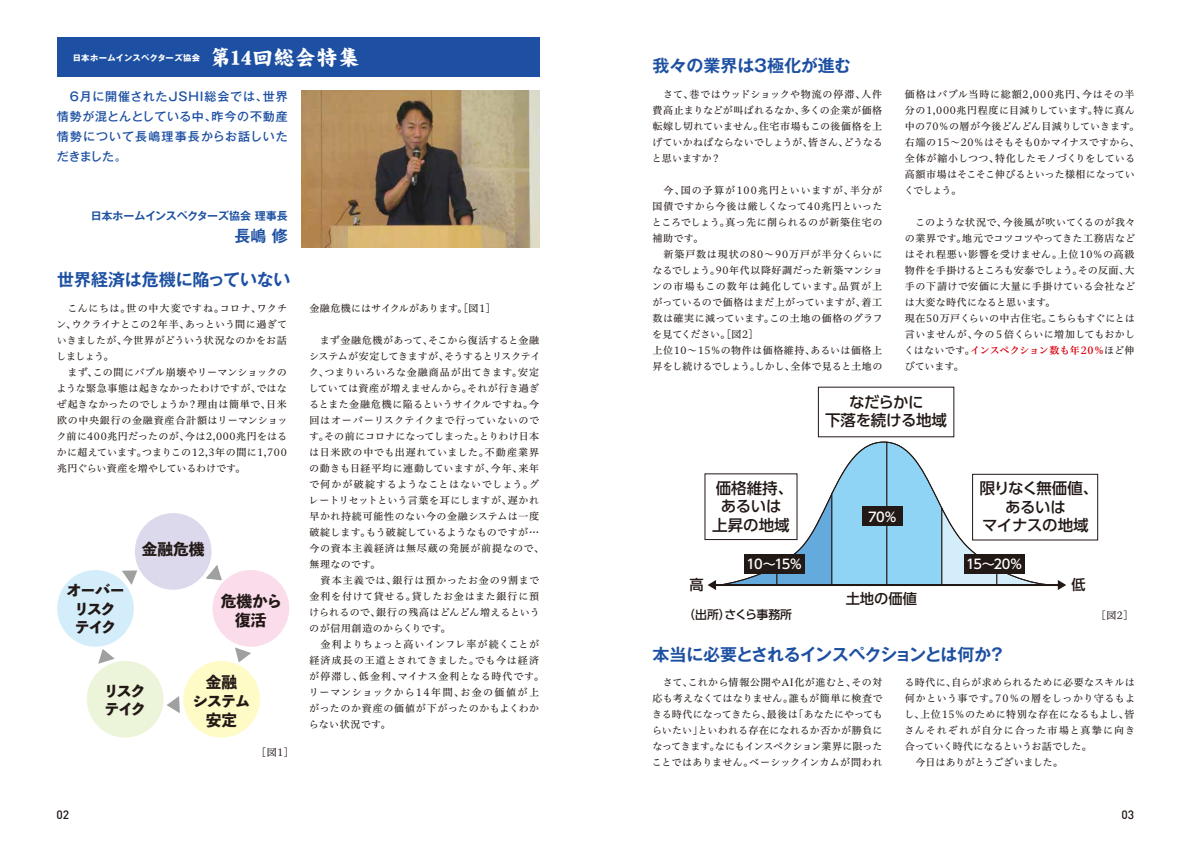
<style>
.page{position:relative;width:1191px;height:842px;background:#fff}
.page>*{position:absolute;margin:0;border:0;box-sizing:border-box;transform-origin:0 0}
.t1{font:21.3px "DF Kai Sho Std W14";color:#fff}
.t2{font:700 17px "Gothic MB101 Pro De";letter-spacing:-.015em;color:#1d50a2}
.t3{font:700 17px "Gothic MB101 Pro De";letter-spacing:-.045em;color:#1d50a2}
.t4{font:700 16px "Gothic MB101 Pro De";color:#1d50a2}
.t5{font:800 15.7px/18.8px "Toppan Bunkyu Midashi Gothic Std N";letter-spacing:-.085em;color:#221815;text-align:center}
.t6{font:800 15.7px/18.8px "Toppan Bunkyu Midashi Gothic Std N";letter-spacing:-.135em;color:#221815;text-align:center}
.t7{font:500 15.5px/18.6px "UD Shin Go Pro";letter-spacing:-.02em;color:#221815;text-align:center}
.t8{font:500 15.5px/18.6px "UD Shin Go Pro";color:#221815;text-align:center}
.t9{font:500 14.3px "UD Shin Go Pro";color:#221815}
.t10{font:500 13.1px "UD Shin Go Pro";letter-spacing:-.08em;color:#fff}
.t11{font:500 12px/20px "Gothic MB101 Pro";letter-spacing:.065em;color:#1d50a2;text-align:justify}
.t12{font:500 12px "DIN";color:#221815}
.t13{font:500 11.9px "UD Shin Go Pro";letter-spacing:-.02em;color:#221815}
.t14{font:700 11px "Gothic MB101 Pro De";letter-spacing:-.015em;color:#1d50a2}
.t15{font:10px/16px "Hiragino UD Serif Std W4";letter-spacing:.035em;color:#221815}
.t16{font:10px "Hiragino UD Serif Std W6";letter-spacing:.01em;color:#d7000f}
.t17{font:10px "Hiragino UD Serif Std W4";letter-spacing:.01em;color:#221815}
.t18{font:700 8.3px "Gothic MB101 Pro";letter-spacing:.025em;color:#fff}
.s1{font-family:"Hiragino UD Serif Std W4";color:#221815}
</style>
<div class="page">
<div style="left:135px;top:513px;width:76px;height:77px;background:#ddd9ec;border-radius:50%"></div>
<div style="left:57px;top:570px;width:77px;height:77px;background:#d3edfb;border-radius:50%"></div>
<div style="left:212px;top:570px;width:77px;height:77px;background:#fadcea;border-radius:50%"></div>
<div style="left:183px;top:661px;width:77px;height:76px;background:#fffbc7;border-radius:50%"></div>
<div style="left:87px;top:661px;width:76px;height:76px;background:#ecf4d9;border-radius:50%"></div>
<svg style="left:206px;top:565px;width:16px;height:15px"></svg>
<svg style="left:235px;top:647px;width:16px;height:15px"></svg>
<svg style="left:166px;top:696px;width:14px;height:17px"></svg>
<svg style="left:98px;top:649px;width:17px;height:15px"></svg>
<svg style="left:122px;top:570px;width:15px;height:15px"></svg>
<div style="left:57px;top:37px;width:482px;height:39px;background:#1d50a2"></div>
<img style="left:302px;top:90px;width:237px;height:157px">
<div style="left:972px;top:474px;width:126px;height:66px;border:1px solid #221815"></div>
<svg style="left:720px;top:441px;width:333px;height:145px"></svg>
<div style="left:743px;top:554px;width:61px;height:19px;background:#221815"></div>
<div style="left:963px;top:554px;width:61px;height:19px;background:#221815"></div>
<div style="left:862px;top:507px;width:40px;height:19px;background:#221815"></div>
<p class="t18" style="left:73px;top:51px;width:129px">日本ホームインスペクターズ協会</p>
<h1 class="t1" style="left:210px;top:46px;width:151px">第14回総会特集</h1>
<p class="t11" style="left:57px;top:85px;width:232px">　6月に開催されたJSHI総会では、世界情勢が混とんとしている中、昨今の不動産情勢について長嶋理事長からお話しいただきました。</p>
<p class="t14" style="left:91px;top:206px;width:198px">日本ホームインスペクターズ協会 理事長</p>
<h3 class="t4" style="left:234px;top:223px;width:55px">長嶋 修</h3>
<h2 class="t2" style="left:57px;top:265px;width:235px">世界経済は危機に陥っていない</h2>
<p class="t15" style="left:56px;top:299px;width:232px">　こんにちは。世の中大変ですね。コロナ、ワクチン、ウクライナとこの2年半、あっという間に過ぎていきましたが、今世界がどういう状況なのかをお話しましょう。<br>　まず、この間にバブル崩壊やリーマンショックのような緊急事態は起きなかったわけですが、ではなぜ起きなかったのでしょうか？理由は簡単で、日米欧の中央銀行の金融資産合計額はリーマンショック前に400兆円だったのが、今は2,000兆円をはるかに超えています。つまりこの12,3年の間に1,700兆円ぐらい資産を増やしているわけです。</p>
<p class="t17" style="left:309px;top:300px;width:188px">金融危機にはサイクルがあります。［図1］</p>
<p class="t15" style="left:309px;top:331px;width:237px">　まず金融危機があって、そこから復活すると金融システムが安定してきますが、そうするとリスクテイク、つまりいろいろな金融商品が出てきます。安定していては資産が増えませんから。それが行き過ぎるとまた金融危機に陥るというサイクルですね。今回はオーバーリスクテイクまで行っていないのです。その前にコロナになってしまった。とりわけ日本は日米欧の中でも出遅れていました。不動産業界の動きも日経平均に連動していますが、今年、来年で何かが破綻するようなことはないでしょう。グレートリセットという言葉を耳にしますが、遅かれ早かれ持続可能性のない今の金融システムは一度破綻します。もう破綻しているようなものですが…今の資本主義経済は無尽蔵の発展が前提なので、無理なのです。<br>　資本主義では、銀行は預かったお金の9割まで金利を付けて貸せる。貸したお金はまた銀行に預けられるので、銀行の残高はどんどん増えるというのが信用創造のからくりです。<br>　金利よりちょっと高いインフレ率が続くことが経済成長の王道とされてきました。でも今は経済が停滞し、低金利、マイナス金利となる時代です。リーマンショックから14年間、お金の価値が上がったのか資産の価値が下がったのかもよくわからない状況です。</p>
<h3 class="t5" style="left:142px;top:539px;width:64px">金融危機</h3>
<h3 class="t6" style="left:66px;top:580px;width:60px">オーバーリスクテイク</h3>
<h3 class="t5" style="left:221px;top:591px;width:63px">危機から復活</h3>
<h3 class="t5" style="left:192px;top:672px;width:59px">金融<br>システム安定</h3>
<h3 class="t5" style="left:103px;top:680px;width:44px;text-align:left">リスクテイク</h3>
<p class="t15" style="left:256px;top:744px;width:39px">［図1］</p>
<h2 class="t2" style="left:652px;top:52px;width:200px">我々の業界は3極化が進む</h2>
<p class="t15" style="left:652px;top:86px;width:232px;text-align:justify">　さて、巷ではウッドショックや物流の停滞、人件費高止まりなどが叫ばれるなか、多くの企業が価格転嫁し切れていません。住宅市場もこの後価格を上げていかねばならないでしょうが、皆さん、どうなると思いますか？</p>
<p class="t15" style="left:652px;top:182px;width:232px;text-indent:12px">今、国の予算が100兆円といいますが、半分が国債ですから今後は厳しくなって40兆円といったところでしょう。真っ先に削られるのが新築住宅の補助です。<br>　新築戸数は現状の80～90万戸が半分くらいになるでしょう。90年代以降好調だった新築マンションの市場もこの数年は鈍化しています。品質が上がっているので価格はまだ上がっていますが、着工数は確実に減っています。この土地の価格のグラフを見てください。［図2］<br>上位10～15％の物件は価格維持、あるいは価格上昇をし続けるでしょう。しかし、全体で見ると土地の</p>
<p class="t15" style="left:904px;top:86px;width:237px">価格はバブル当時に総額2,000兆円、今はその半分の1,000兆円程度に目減りしています。特に真ん中の70％の層が今後どんどん目減りしていきます。右端の15～20％はそもそも0かマイナスですから、全体が縮小しつつ、特化したモノづくりをしている高額市場はそこそこ伸びるといった様相になっていくでしょう。</p>
<p class="t15" style="left:904px;top:214px;width:232px">　このような状況で、今後風が吹いてくるのが我々の業界です。地元でコツコツやってきた工務店などはそれ程悪い影響を受けません。上位10％の高級物件を手掛けるところも安泰でしょう。その反面、大手の下請けで安価に大量に手掛けている会社などは大変な時代になると思います。<br>現在50万戸くらいの中古住宅。こちらもすぐにとは言いませんが、今の５倍くらいに増加してもおかし</p>
<p class="t16" style="left:904px;top:343px;width:232px"><span class="s1">くはないです。</span>インスペクション数も年20％<span class="s1">ほど伸</span></p>
<p class="t15" style="left:904px;top:358px;width:61px">びています。</p>
<h3 class="t8" style="left:712px;top:478px;width:82px">価格維持、あるいは<br>上昇の地域</h3>
<h3 class="t7" style="left:825px;top:392px;width:123px">なだらかに<br>下落を続ける地域</h3>
<h3 class="t10" style="left:868px;top:506px;width:30px">70%</h3>
<h3 class="t7" style="left:979px;top:478px;width:120px">限りなく無価値、あるいは<br>マイナスの地域</h3>
<h3 class="t9" style="left:689px;top:573px;width:16px">高</h3>
<h3 class="t10" style="left:746px;top:553px;width:56px">10～15%</h3>
<h3 class="t10" style="left:966px;top:553px;width:57px">15～20%</h3>
<h3 class="t9" style="left:845px;top:587px;width:73px">土地の価値</h3>
<p class="t13" style="left:683px;top:605px;width:110px">（出所）さくら事務所</p>
<h3 class="t9" style="left:1071px;top:573px;width:16px">低</h3>
<p class="t15" style="left:1095px;top:607px;width:39px">［図2］</p>
<h2 class="t3" style="left:652px;top:640px;width:354px">本当に必要とされるインスペクションとは何か？</h2>
<p class="t15" style="left:652px;top:674px;width:232px;text-align:justify">　さて、これから情報公開やAI化が進むと、その対応も考えなくてはなりません。誰もが簡単に検査できる時代になってきたら、最後は「あなたにやってもらいたい」といわれる存在になれるか否かが勝負になってきます。なにもインスペクション業界に限ったことではありません。ベーシックインカムが問われ</p>
<p class="t15" style="left:904px;top:674px;width:232px">る時代に、自らが求められるために必要なスキルは何かという事です。70％の層をしっかり守るもよし、上位15％のために特別な存在になるもよし、皆さんそれぞれが自分に合った市場と真摯に向き合っていく時代になるというお話でした。<br>　今日はありがとうございました。</p>
<p class="t12" style="left:56px;top:807px;width:14px">02</p>
<p class="t12" style="left:1121px;top:807px;width:14px">03</p>
</div>
